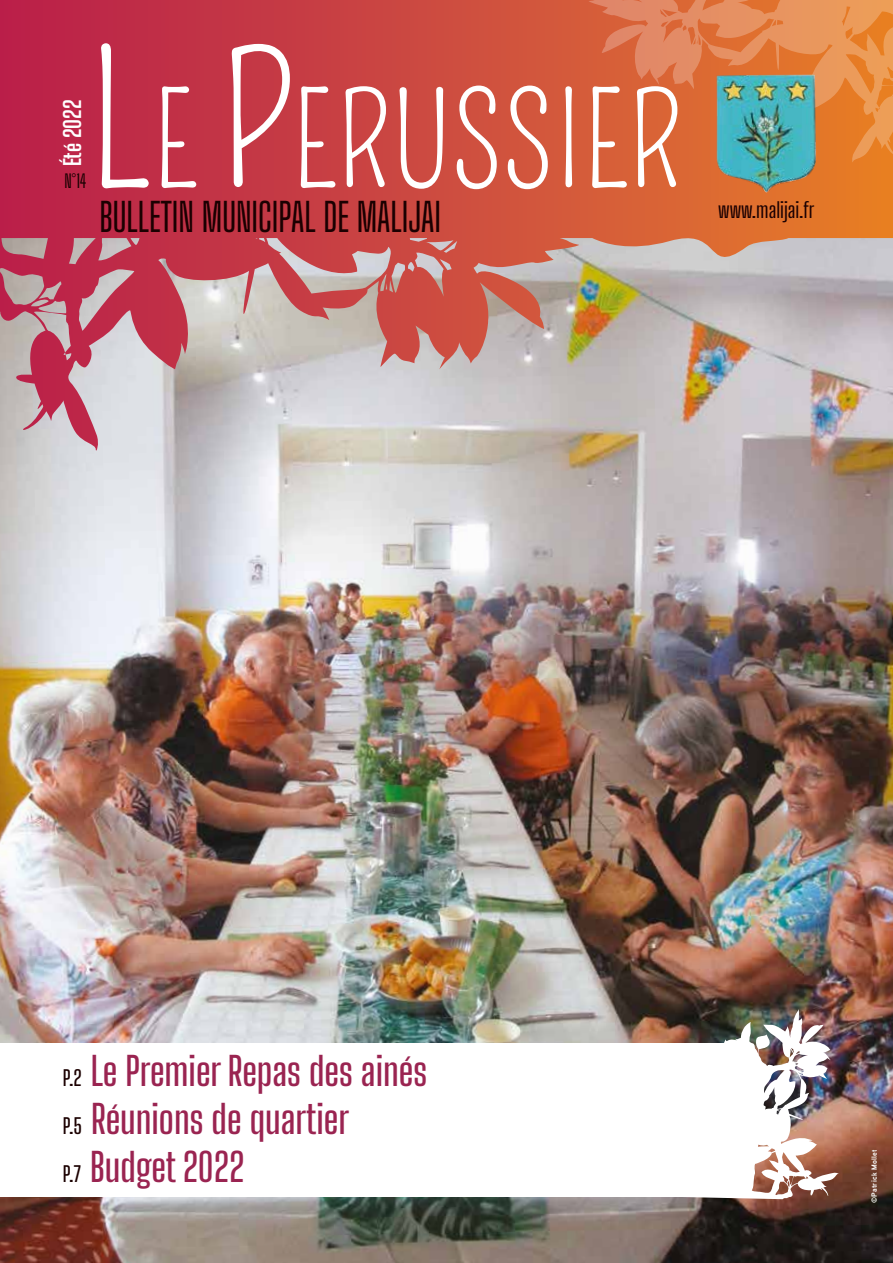
<style>
.page{position:relative;width:893px;height:1263px;background:#fff}
.page>*{position:absolute;margin:0;border:0;box-sizing:border-box;transform-origin:0 0}
.t1{font:127.05px "Pompiere";color:#fff;scale:.95 1}
.t2{font:600 39px/48px "Big Shoulders Display";color:#9a2451}
.t3{font:500 39px "Big Shoulders Display";color:#1b0001;scale:.95 1}
.t4{font:700 22.5px "Big Shoulders Display";color:#fff}
.t5{font:500 21px "Big Shoulders Display";color:#1b0001}
.t6{font:500 18.3px "Big Shoulders Display";color:#1b0001;scale:.95 1}
.t7{font:700 7.5px "Aaux Next";letter-spacing:.035em;color:#fff}
.s1{font-size:181.5px}
.s2{font-size:21px;color:#1b0001}
</style>
<div class="page">
<img style="left:0;top:455px;width:893px;height:808px">
<svg style="left:0;top:0;width:893px;height:455px;background:#c77776"></svg>
<svg style="left:588px;top:0;width:305px;height:165px;background:#e17b44"></svg>
<img style="left:715px;top:74px;width:101px;height:119px">
<div style="left:0;top:1043px;width:746px;height:154px;background:#fff"></div>
<img style="left:650px;top:1009px;width:190px;height:190px">
<p class="t4" style="left:55px;top:166px;width:68px;rotate:-90deg">Été 2022</p>
<p class="t6" style="left:64px;top:168px;width:25px">N°14</p>
<h1 class="t1" style="left:88px;top:68px;width:626px"><span class="s1">L</span>E <span class="s1">P</span>ERUSSIER</h1>
<p class="t3" style="left:99px;top:187px;width:361px">BULLETIN MUNICIPAL DE MALIJAI</p>
<p class="t5" style="left:718px;top:194px;width:98px">www.malijai.fr</p>
<p class="t2" style="left:63px;top:1046px;width:366px"><span class="s2">P.2</span> Le Premier Repas des ainés<br><span class="s2">P.5</span> Réunions de quartier<br><span class="s2">P.7</span> Budget 2022</p>
<p class="t7" style="left:869px;top:1203px;width:56px;rotate:-90deg">©Patrick Mollet</p>
</div>
